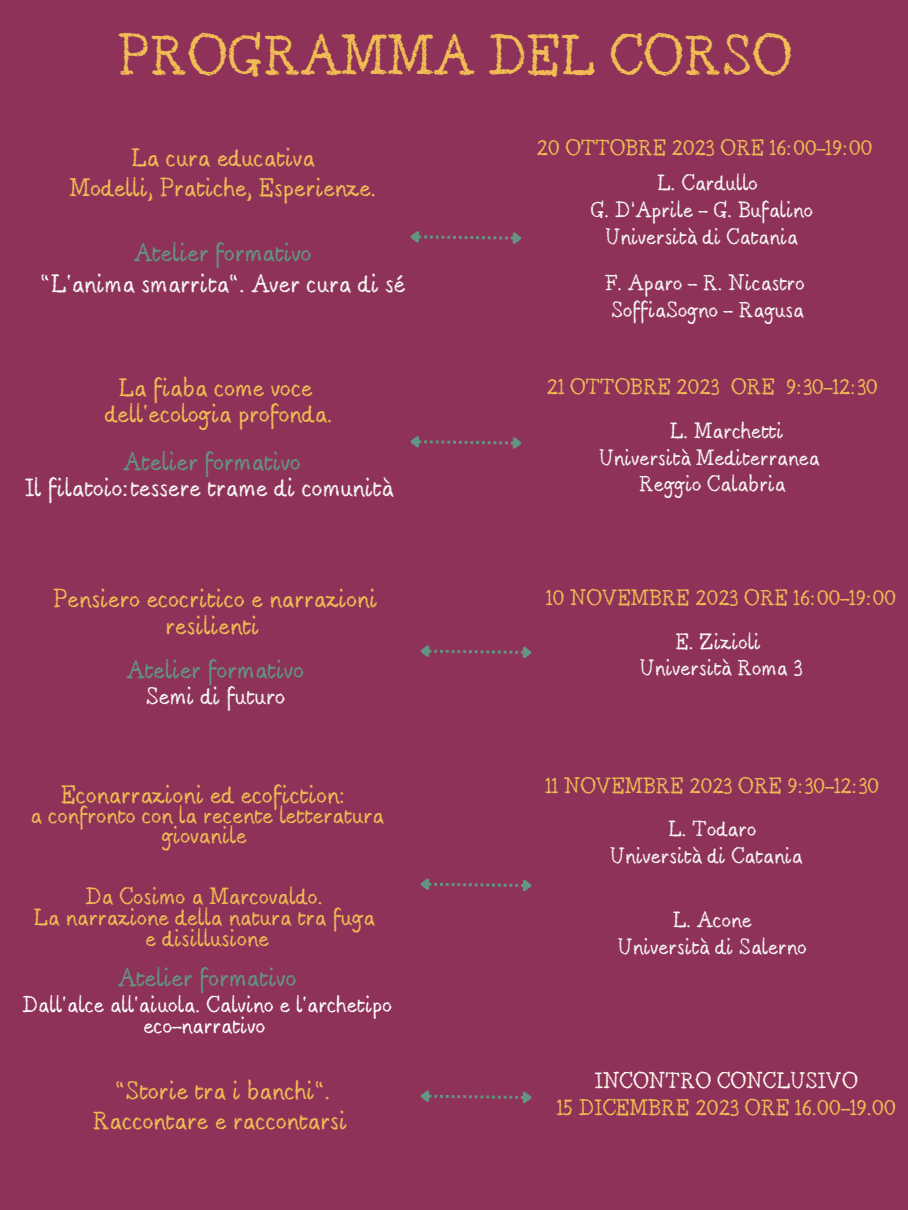
<style>
.page{position:relative;width:908px;height:1210px;background:#fff}
.page>*{position:absolute;margin:0;border:0;box-sizing:border-box;transform-origin:0 0}
.t1{font:49px "Berton";color:#f1bc53}
.t2{font:22.19px "Berton";color:#639682}
.t3{font:22.12px "Berton";color:#f1bc53}
.t4{font:22.05px/26.8px "Berton";color:#f1bc53;text-align:center}
.t5{font:22.05px "Berton";color:#f7f7f5}
.t6{font:22.05px "Berton";color:#639682}
.t7{font:21.84px "Berton";color:#f1bc53}
.t8{font:20.89px "Berton";color:#f7f7f5}
.t9{font:20.44px/20px "Berton";color:#f1bc53;text-align:center}
.t10{font:19.77px/20.3px "Berton";color:#fff;text-align:center}
.t11{font:19.6px "Berton";color:#f1bc53}
.t12{font:19.6px "Berton";color:#fffaef}
.t13{font:19.25px "Berton";color:#f7f7f5}
.t14{font:19.25px "Berton";color:#f1bc53}
</style>
<div class="page">
<div style="left:0;top:0;width:907px;height:1210px;background:#8e3259"></div>
<svg style="left:410px;top:436px;width:112px;height:13px"></svg>
<svg style="left:410px;top:231px;width:112px;height:13px"></svg>
<svg style="left:420px;top:878px;width:112px;height:14px"></svg>
<svg style="left:420px;top:1090px;width:112px;height:13px"></svg>
<svg style="left:420px;top:645px;width:112px;height:13px"></svg>
<p class="t1" style="left:118px;top:31px;width:674px">PROGRAMMA DEL CORSO</p>
<p class="t4" style="left:131px;top:146px;width:185px">La cura educativa</p>
<p class="t4" style="left:69px;top:177px;width:308px">Modelli, Pratiche, Esperienze.</p>
<p class="t6" style="left:134px;top:241px;width:179px">Atelier formativo</p>
<p class="t5" style="left:41px;top:273px;width:366px">“L‘anima smarrita“. Aver cura di sé</p>
<p class="t4" style="left:118px;top:376px;width:196px">La fiaba come voce</p>
<p class="t4" style="left:105px;top:402px;width:230px">dell‘ecologia profonda.</p>
<p class="t6" style="left:123px;top:451px;width:179px">Atelier formativo</p>
<p class="t5" style="left:25px;top:476px;width:369px">Il filatoio:tessere trame di comunità</p>
<p class="t4" style="left:54px;top:588px;width:325px">Pensiero ecocritico e narrazioni resilienti</p>
<p class="t6" style="left:127px;top:658px;width:179px">Atelier formativo</p>
<p class="t8" style="left:146px;top:685px;width:141px">Semi di futuro</p>
<p class="t7" style="left:61px;top:783px;width:287px">Econarrazioni ed ecofiction:</p>
<p class="t9" style="left:31px;top:808px;width:355px">a confronto con la recente letteratura giovanile</p>
<p class="t9" style="left:85px;top:888px;width:239px">Da Cosimo a Marcovaldo.</p>
<p class="t9" style="left:33px;top:909px;width:343px">La narrazione della natura tra fuga</p>
<p class="t9" style="left:145px;top:930px;width:125px">e disillusione</p>
<p class="t2" style="left:118px;top:966px;width:180px">Atelier formativo</p>
<p class="t10" style="left:23px;top:997px;width:371px">Dall‘alce all‘aiuola. Calvino e l‘archetipo eco-narrativo</p>
<p class="t3" style="left:115px;top:1078px;width:216px">“Storie tra i banchi“.</p>
<p class="t3" style="left:92px;top:1109px;width:256px">Raccontare e raccontarsi</p>
<p class="t14" style="left:536px;top:137px;width:337px">20 OTTOBRE 2023 ORE 16:00-19:00</p>
<p class="t13" style="left:657px;top:173px;width:102px">L. Cardullo</p>
<p class="t13" style="left:590px;top:200px;width:224px">G. D’Aprile - G. Bufalino</p>
<p class="t13" style="left:605px;top:226px;width:194px">Università di Catania</p>
<p class="t13" style="left:604px;top:273px;width:201px">F. Aparo - R. Nicastro</p>
<p class="t13" style="left:611px;top:300px;width:194px">SoffiaSogno - Ragusa</p>
<p class="t14" style="left:546px;top:377px;width:332px">21 OTTOBRE 2023 ORE 9:30-12:30</p>
<p class="t13" style="left:669px;top:421px;width:115px">L. Marchetti</p>
<p class="t13" style="left:598px;top:447px;width:222px">Università Mediterranea</p>
<p class="t13" style="left:638px;top:474px;width:148px">Reggio Calabria</p>
<p class="t14" style="left:546px;top:587px;width:351px">10 NOVEMBRE 2023 ORE 16:00-19:00</p>
<p class="t13" style="left:675px;top:631px;width:87px">E. Zizioli</p>
<p class="t13" style="left:639px;top:658px;width:164px">Università Roma 3</p>
<p class="t14" style="left:545px;top:775px;width:335px">11 NOVEMBRE 2023 ORE 9:30-12:30</p>
<p class="t13" style="left:668px;top:819px;width:90px">L. Todaro</p>
<p class="t13" style="left:610px;top:846px;width:194px">Università di Catania</p>
<p class="t13" style="left:672px;top:910px;width:81px">L. Acone</p>
<p class="t13" style="left:617px;top:936px;width:190px">Università di Salerno</p>
<p class="t12" style="left:594px;top:1070px;width:264px">INCONTRO CONCLUSIVO</p>
<p class="t11" style="left:556px;top:1098px;width:340px">15 DICEMBRE 2023 ORE 16.00-19.00</p>
</div>
